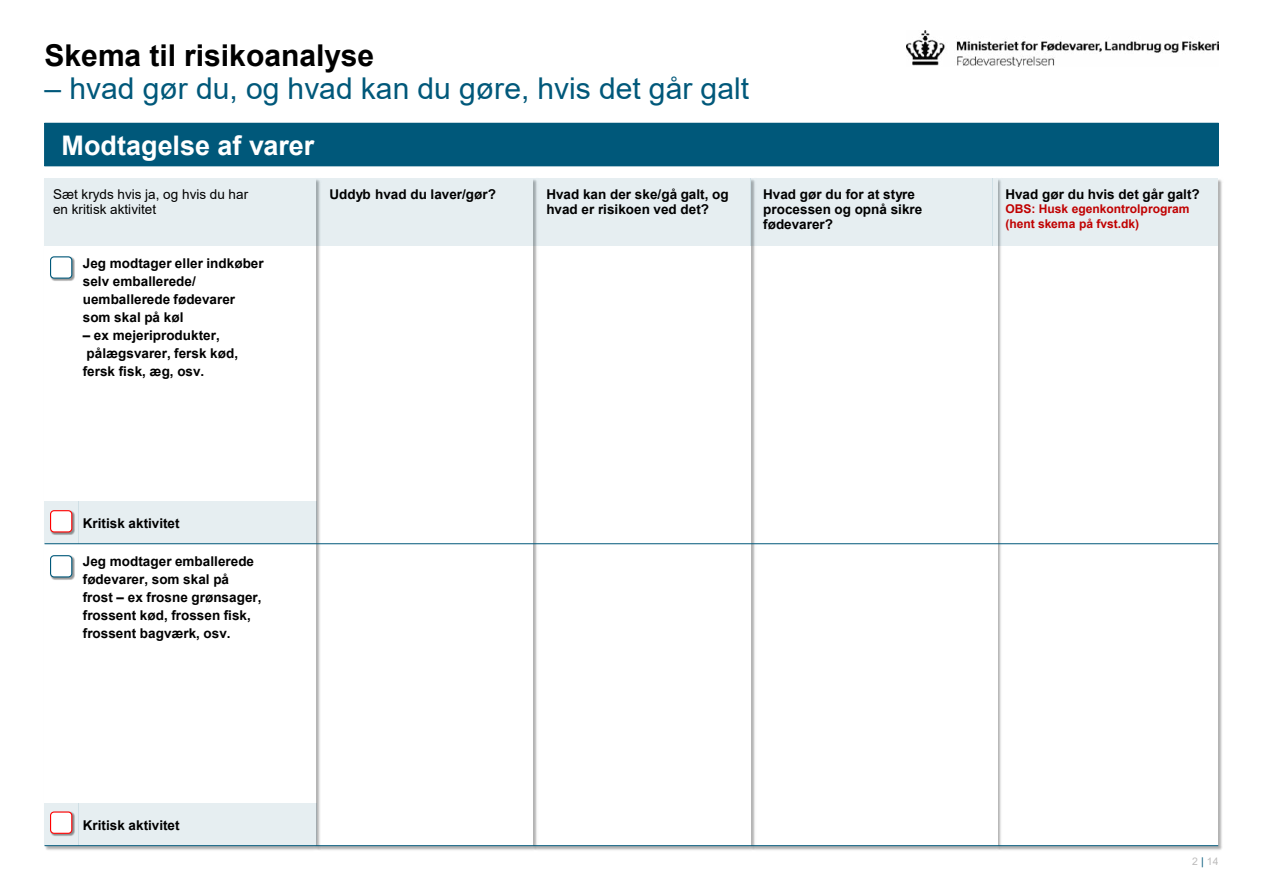
<style>
.page{position:relative;width:1263px;height:893px;background:#fff}
.page>*{position:absolute;margin:0;border:0;box-sizing:border-box;transform-origin:0 0}
.t1{font:30px "Arial";color:#00587a}
.t2{font:700 30px "Arial";color:#000}
.t3{font:700 27px "Arial";letter-spacing:-.005em;color:#fff}
.t4{font:700 13.5px/18px "Arial";color:#000}
.t5{font:13.5px/15.1px "Arial";letter-spacing:.005em;color:#000}
.t6{font:700 12px/15px "Arial";color:#c00000}
.t7{font:10.5px "Arial";color:#bdbcbc}
.s1{color:#00587a}
</style>
<div class="page">
<img style="left:906px;top:30px;width:312px;height:36px">
<img style="left:1003px;top:178px;width:219px;height:672px">
<div style="left:998px;top:179px;width:220px;height:667px;background:#fff"></div>
<img style="left:756px;top:178px;width:247px;height:672px">
<div style="left:751px;top:179px;width:246px;height:667px;background:#fff"></div>
<img style="left:539px;top:178px;width:217px;height:672px">
<div style="left:534px;top:179px;width:217px;height:667px;background:#fff"></div>
<img style="left:322px;top:178px;width:217px;height:672px">
<div style="left:316px;top:179px;width:217px;height:667px;background:#fff"></div>
<div style="left:45px;top:123px;width:1173px;height:43px;background:#00587a"></div>
<img style="left:44px;top:178px;width:278px;height:672px">
<div style="left:45px;top:179px;width:271px;height:667px;background:#fff"></div>
<img style="left:50px;top:256px;width:25px;height:25px">
<div style="left:50px;top:256px;width:22px;height:23px;background:#fff;border:1px solid #00587a;border-radius:4px"></div>
<img style="left:50px;top:555px;width:25px;height:25px">
<div style="left:50px;top:555px;width:22px;height:22px;background:#fff;border:1px solid #00587a;border-radius:4px"></div>
<div style="left:45px;top:179px;width:272px;height:67px;background:#e6eef1"></div>
<div style="left:317px;top:179px;width:217px;height:67px;background:#e6eef1"></div>
<div style="left:534px;top:179px;width:216px;height:67px;background:#e6eef1"></div>
<div style="left:750px;top:179px;width:243px;height:67px;background:#e6eef1"></div>
<div style="left:993px;top:179px;width:225px;height:67px;background:#e6eef1"></div>
<div style="left:45px;top:501px;width:34px;height:43px;background:#e6eef1"></div>
<div style="left:79px;top:501px;width:238px;height:43px;background:#e6eef1"></div>
<div style="left:45px;top:803px;width:34px;height:43px;background:#e6eef1"></div>
<div style="left:79px;top:803px;width:238px;height:43px;background:#e6eef1"></div>
<hr style="left:45px;top:543px;width:1173px;height:1px;background:#00587a">
<hr style="left:45px;top:845px;width:1173px;height:1px;background:#00587a">
<img style="left:50px;top:510px;width:25px;height:25px">
<div style="left:51px;top:511px;width:21px;height:21px;background:#fff;border-radius:4px"></div>
<div style="left:50px;top:510px;width:22px;height:22px;border:1px solid #f00;border-radius:4px"></div>
<img style="left:50px;top:811px;width:25px;height:25px">
<div style="left:51px;top:812px;width:21px;height:21px;background:#fff;border-radius:4px"></div>
<div style="left:50px;top:811px;width:22px;height:23px;border:1px solid #f00;border-radius:4px"></div>
<h1 class="t2" style="left:45px;top:34px;width:331px">Skema til risikoanalyse</h1>
<h1 class="t1" style="left:45px;top:67px;width:706px">– hvad gør du, og hvad kan du gøre, hvis det går galt</h1>
<h2 class="t3" style="left:62px;top:126px;width:254px">Modtagelse af varer</h2>
<p class="t5" style="left:53px;top:187px;width:197px">Sæt kryds hvis ja, og hvis du har en kritisk aktivitet</p>
<p class="t4" style="left:329px;top:185px;width:168px">Uddyb hvad du laver/gør?</p>
<p class="t4" style="left:546px;top:187px;width:184px;line-height:15.1px">Hvad kan der ske/gå galt, og hvad er risikoen ved det?</p>
<p class="t4" style="left:763px;top:187px;width:161px;line-height:15px">Hvad gør du for at styre processen og opnå sikre fødevarer?</p>
<p class="t4" style="left:1005px;top:185px;width:196px">Hvad gør du hvis det går galt?</p>
<p class="t6" style="left:1005px;top:202px;width:186px">OBS: Husk egenkontrolprogram (hent skema på fvst.dk)</p>
<p class="t4" style="left:83px;top:254px;width:182px">Jeg modtager eller indkøber selv emballerede/ uemballerede fødevarer som skal på køl</p>
<p class="t4" style="left:83px;top:326px;width:157px">– ex mejeriprodukter, pålægsvarer, fersk kød, fersk fisk, æg, osv.</p>
<p class="t4" style="left:83px;top:514px;width:98px">Kritisk aktivitet</p>
<p class="t4" style="left:83px;top:552px;width:180px">Jeg modtager emballerede fødevarer, som skal på frost – ex frosne grønsager, frossent kød, frossen fisk, frossent bagværk, osv.</p>
<p class="t4" style="left:83px;top:816px;width:98px">Kritisk aktivitet</p>
<p class="t7" style="left:1192px;top:854px;width:28px">2 <span class="s1">|</span> 14</p>
</div>
